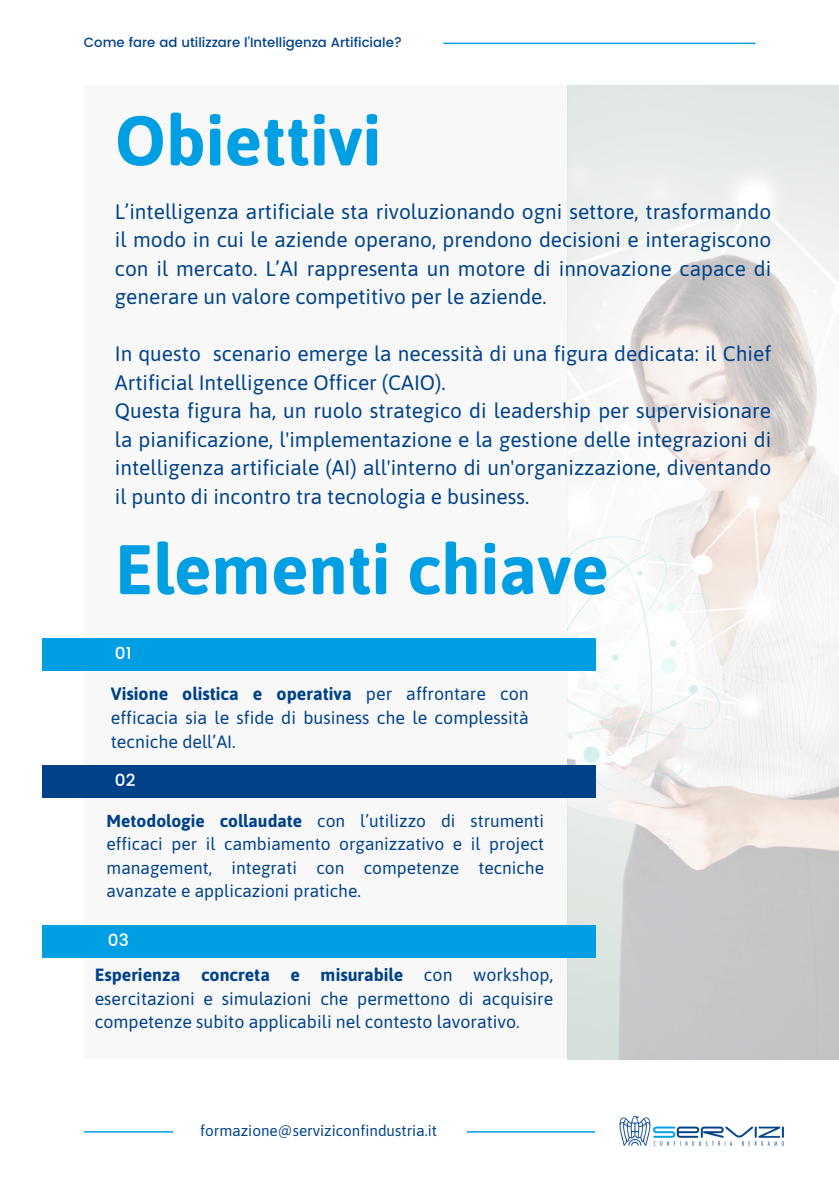
<style>
.page{position:relative;width:839px;height:1191px;background:#fff}
.page>*{position:absolute;margin:0;border:0;box-sizing:border-box;transform-origin:0 0}
.t1{font:700 70px "Asap";color:#009fe3}
.t2{font:21px/28.4px "Asap";color:#004289;text-align:justify}
.t3{font:17.8px/23.8px "Asap";color:#004289;text-align:justify}
.t4{font:17.4px/23.2px "Asap";color:#004289;text-align:justify}
.t5{font:500 17px "Poppins";color:#fff}
.t6{font:15.2px "Asap";color:#004289}
.t7{font:500 13.2px "Poppins";color:#004289}
.s1{font-weight:700}
</style>
<div class="page">
<div style="left:84px;top:86px;width:483px;height:973px;background:#f8f8f8"></div>
<img style="left:567px;top:86px;width:271px;height:973px">
<div style="left:42px;top:639px;width:553px;height:32px;background:#009fe3"></div>
<div style="left:42px;top:765px;width:553px;height:33px;background:#004289"></div>
<hr style="left:85px;top:1131px;width:509px;height:2px;background:#009fe3">
<div style="left:173px;top:1116px;width:293px;height:30px;background:#fff"></div>
<hr style="left:444px;top:43px;width:310px;height:1px;background:#009fe3">
<img style="left:619px;top:1116px;width:165px;height:30px">
<div style="left:42px;top:925px;width:553px;height:33px;background:#009fe3"></div>
<p class="t7" style="left:84px;top:35px;width:320px">Come fare ad utilizzare l’Intelligenza Artificiale?</p>
<h3 class="t1" style="left:115px;top:100px;width:268px">Obiettivi</h3>
<h1 class="t2" style="left:115px;top:197px;width:658px">L’intelligenza artificiale sta rivoluzionando ogni settore, trasformando il modo in cui le aziende operano, prendono decisioni e interagiscono con il mercato. L’AI rappresenta un motore di innovazione capace di generare un valore competitivo per le aziende.</h1>
<h3 class="t2" style="left:115px;top:339px;width:658px;text-align:left">In questo scenario emerge la necessità di una figura dedicata: il Chief Artificial Intelligence Officer (CAIO).<br>Questa figura ha, un ruolo strategico di leadership per supervisionare la pianificazione, l'implementazione e la gestione delle integrazioni di intelligenza artificiale (AI) all'interno di un'organizzazione, diventando il punto di incontro tra tecnologia e business.</h3>
<p class="t1" style="left:115px;top:529px;width:495px">Elementi chiave</p>
<h2 class="t5" style="left:115px;top:643px;width:18px">01</h2>
<h3 class="t3" style="left:111px;top:682px;width:419px"><span class="s1">Visione olistica e operativa</span> per affrontare con efficacia sia le sfide di business che le complessità tecniche dell’AI.</h3>
<h1 class="t5" style="left:115px;top:770px;width:22px">02</h1>
<h2 class="t4" style="left:107px;top:809px;width:439px"><span class="s1">Metodologie collaudate</span> con l’utilizzo di strumenti efficaci per il cambiamento organizzativo e il project management, integrati con competenze tecniche avanzate e applicazioni pratiche.</h2>
<p class="t5" style="left:108px;top:930px;width:22px">03</p>
<p class="t5" style="left:108px;top:936px;width:22px">03</p>
<p class="t3" style="left:95px;top:963px;width:460px"><span class="s1">Esperienza concreta e misurabile</span> con workshop, esercitazioni e simulazioni che permettono di acquisire competenze subito applicabili nel contesto lavorativo.</p>
<p class="t6" style="left:200px;top:1122px;width:238px">formazione@serviziconfindustria.it</p>
</div>
